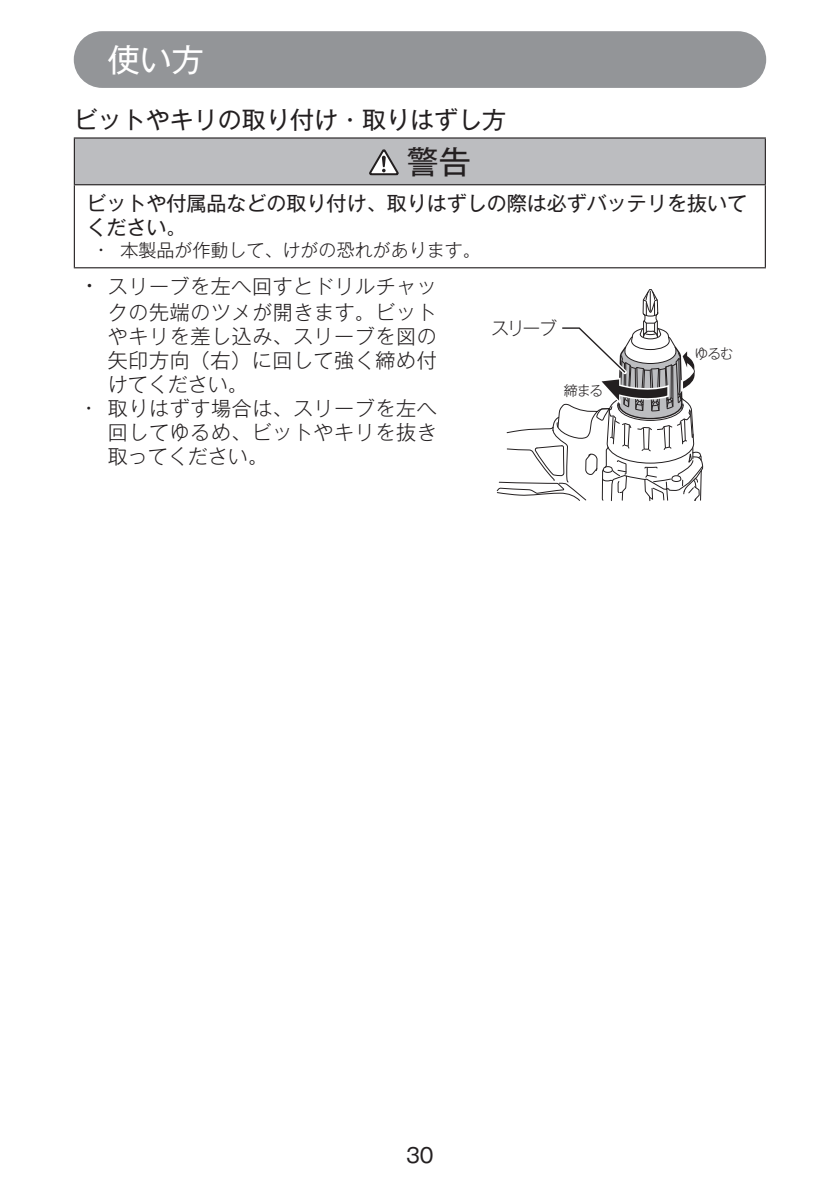
<style>
.page{position:relative;width:840px;height:1191px;background:#fff}
.page>*{position:absolute;margin:0;border:0;box-sizing:border-box;transform-origin:0 0}
.t1{font:32px "Gothic MB101 Pro";color:#fff}
.t2{font:32px "Gothic MB101 Pro";color:#231f20}
.t3{font:24px "Gothic MB101 Pro";color:#231f20}
.t4{font:300 20px/24px "Gothic MB101 Pro";letter-spacing:.03em;color:#231f20;text-align:justify}
.t5{font:20px/24px "Gothic MB101 Pro";color:#231f20}
.t6{font:300 18px "Gothic MB101 Pro";color:#231f20}
.t7{font:300 14px "Gothic MB101 Pro";letter-spacing:-.095em;color:#231f20}
.s1{font-size:24px}
</style>
<div class="page">
<div style="left:74px;top:31px;width:691px;height:57px;background:#939598;border-radius:28px"></div>
<div style="left:74px;top:138px;width:690px;height:47px;background:#bcbdc0"></div>
<hr style="left:74px;top:185px;width:1px;height:82px;background:#231f20">
<hr style="left:764px;top:185px;width:1px;height:82px;background:#231f20">
<hr style="left:74px;top:137px;width:691px;height:2px;background:#231f20">
<hr style="left:74px;top:139px;width:1px;height:45px;background:#231f20">
<hr style="left:764px;top:139px;width:1px;height:45px;background:#231f20">
<hr style="left:74px;top:184px;width:691px;height:1px;background:#231f20">
<hr style="left:74px;top:267px;width:691px;height:1px;background:#231f20">
<svg style="left:369px;top:149px;width:29px;height:26px"></svg>
<svg style="left:496px;top:289px;width:207px;height:212px"></svg>
<h1 class="t1" style="left:108px;top:33px;width:97px">使い方</h1>
<p class="t3" style="left:74px;top:100px;width:433px">ビットやキリの取り付け・取りはずし方</p>
<h1 class="t2" style="left:406px;top:135px;width:65px">警告</h1>
<p class="t5" style="left:86px;top:188px;width:661px">ビットや付属品などの取り付け、取りはずしの際は必ずバッテリを抜いてください。</p>
<p class="t6" style="left:98px;top:235px;width:384px">• 本製品が作動して、けがの恐れがあります。</p>
<p class="t4" style="left:85px;top:270px;width:353px;line-height:26px;text-align:right"><span class="s1">•</span> スリーブを左へ回すとドリルチャックの先端のツメが開きます。ビット</p>
<p class="t4" style="left:108px;top:321px;width:330px">やキリを差し込み、スリーブを図の矢印方向（右）に回して強く締め付けてください。</p>
<p class="t4" style="left:108px;top:393px;width:330px;text-indent:-23px">• 取りはずす場合は、スリーブを左へ回してゆるめ、ビットやキリを抜き取ってください。</p>
<p class="t6" style="left:490px;top:313px;width:68px">スリーブ</p>
<p class="t7" style="left:694px;top:342px;width:41px">ゆるむ</p>
<p class="t7" style="left:563px;top:379px;width:41px">締まる</p>
<p class="t5" style="left:406px;top:1140px;width:29px">30</p>
</div>
